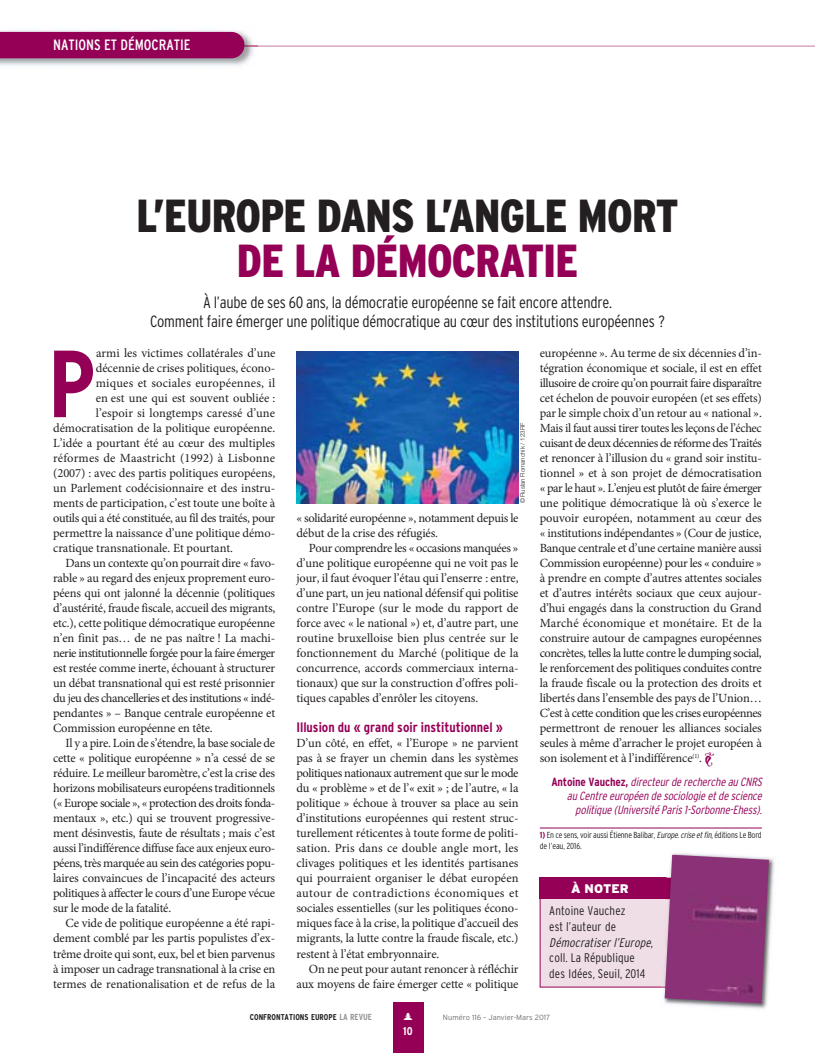
<style>
.page{position:relative;width:815px;height:1053px;background:#fff}
.page>*{position:absolute;margin:0;border:0;box-sizing:border-box;transform-origin:0 0}
.t1{font:700 condensed 95px "Interstate";color:#950057}
.t2{font:900 condensed 46.25px "Interstate";letter-spacing:-.015em;color:#231f20}
.t3{font:900 condensed 46.25px "Interstate";letter-spacing:-.015em;color:#950057}
.t4{font:300 condensed 16.25px/18.8px "Interstate";letter-spacing:-.015em;color:#231f20;text-align:center}
.t5{font:condensed 15px "Interstate";color:#fff}
.t6{font:700 condensed 13.75px "Interstate";color:#950057}
.t7{font:12.5px/15px "Minion Pro";letter-spacing:-.015em;color:#231f20;text-align:justify}
.t8{font:12.5px "Minion Pro";letter-spacing:-.04em;color:#231f20}
.t9{font:300 condensed 12.5px/15.6px "Interstate";letter-spacing:.01em;color:#231f20}
.t10{font:12.5px "Minion Pro";letter-spacing:.015em;color:#231f20}
.t11{font:12.5px "Minion Pro";letter-spacing:-.035em;color:#231f20}
.t12{font:12.5px "Minion Pro";letter-spacing:.005em;color:#231f20}
.t13{font:900 12.5px "Interstate";color:#fff}
.t14{font:italic 300 condensed 11.88px/14.4px "Interstate";color:#950057;text-align:right}
.t15{font:700 condensed 11.25px "Interstate";color:#fff}
.t16{font:300 condensed 8.75px/11.2px "Interstate";letter-spacing:-.025em;color:#231f20}
.t17{font:700 condensed 8.5px "Interstate";color:#231f20}
.t18{font:300 7.5px "Interstate";color:#6d6e70}
.t19{font:300 6.25px "Helvetica Neue";color:#231f20}
.s1{font-weight:700;font-style:normal}
.s2{font-weight:700;color:#950057}
.s3{font-style:italic}
.s4{font-size:8.75px;color:#939598}
</style>
<div class="page">
<hr style="left:123px;top:46px;width:692px;height:1px;background:#c57c9e">
<div style="left:393px;top:1002px;width:30px;height:50px;background:#950057"></div>
<img style="left:0;top:30px;width:257px;height:36px">
<img style="left:244px;top:46px;width:13px;height:1px">
<div style="left:0;top:32px;width:244px;height:26px;background:#950057"></div>
<hr style="left:540px;top:827px;width:222px;height:1px;background:#950057">
<img style="left:296px;top:351px;width:222px;height:152px">
<div style="left:540px;top:878px;width:221px;height:108px;background:#f0dee6"></div>
<div style="left:540px;top:877px;width:222px;height:22px;background:#950057"></div>
<img style="left:660px;top:853px;width:114px;height:156px">
<img style="left:661px;top:899px;width:4px;height:88px">
<img style="left:665px;top:854px;width:104px;height:149px">
<p class="t5" style="left:53px;top:39px;width:139px">NATIONS ET DÉMOCRATIE</p>
<h2 class="t2" style="left:136px;top:198px;width:544px">L’EUROPE DANS L’ANGLE MORT</h2>
<h2 class="t3" style="left:237px;top:243px;width:343px">DE LA DÉMOCRATIE</h2>
<h3 class="t4" style="left:150px;top:294px;width:516px">À l’aube de ses 60 ans, la démocratie européenne se fait encore attendre.<br>Comment faire émerger une politique démocratique au cœur des institutions européennes ?</h3>
<h1 class="t1" style="left:48px;top:348px;width:49px">P</h1>
<p class="t7" style="left:96px;top:347px;width:181px">armi les victimes collatérales d’une</p>
<p class="t7" style="left:96px;top:362px;width:181px">décennie de crises politiques, écono-</p>
<p class="t10" style="left:96px;top:378px;width:181px">miques et sociales européennes, il</p>
<p class="t7" style="left:96px;top:392px;width:181px">en est une qui est souvent oubliée :</p>
<p class="t12" style="left:96px;top:408px;width:181px">l’espoir si longtemps caressé d’une</p>
<p class="t7" style="left:53px;top:422px;width:224px">démocratisation de la politique européenne.</p>
<p class="t7" style="left:53px;top:437px;width:224px">L’idée a pourtant été au cœur des multiples</p>
<p class="t10" style="left:53px;top:453px;width:224px">réformes de Maastricht (1992) à Lisbonne</p>
<p class="t7" style="left:53px;top:467px;width:224px">(2007) : avec des partis politiques européens,</p>
<p class="t7" style="left:53px;top:482px;width:224px">un Parlement co décisionnaire et des instru-</p>
<p class="t7" style="left:53px;top:497px;width:224px">ments de participation, c’est toute une boîte à</p>
<p class="t7" style="left:53px;top:512px;width:224px">outils qui a été constituée, au fil des traités, pour</p>
<p class="t7" style="left:53px;top:527px;width:224px">permettre la naissance d’une politique démo-</p>
<p class="t7" style="left:53px;top:542px;width:181px">cratique transnationale. Et pourtant.</p>
<p class="t7" style="left:66px;top:557px;width:211px">Dans un contexte qu’on pourrait dire « favo-</p>
<p class="t7" style="left:53px;top:572px;width:224px">rable » au regard des enjeux proprement euro-</p>
<p class="t7" style="left:53px;top:587px;width:224px">péens qui ont jalonné la décennie (politiques</p>
<p class="t7" style="left:53px;top:602px;width:224px">d’austérité, fraude fiscale, accueil des migrants,</p>
<p class="t7" style="left:53px;top:617px;width:224px">etc.), cette politique démocratique européenne</p>
<p class="t7" style="left:53px;top:632px;width:224px">n’en finit pas… de ne pas naître ! La machi-</p>
<p class="t8" style="left:53px;top:648px;width:224px">nerie institutionnelle forgée pour la faire émerger</p>
<p class="t7" style="left:53px;top:662px;width:224px">est restée comme inerte, échouant à structurer</p>
<p class="t7" style="left:53px;top:677px;width:223px">un débat transnational qui est resté prisonnier</p>
<p class="t8" style="left:53px;top:693px;width:224px">du jeu des chancelleries et des institutions « indé-</p>
<p class="t7" style="left:53px;top:707px;width:224px">pendantes » – Banque centrale européenne et</p>
<p class="t7" style="left:53px;top:722px;width:161px">Commission européenne en tête.</p>
<p class="t7" style="left:66px;top:737px;width:211px">Il y a pire. Loin de s’étendre, la base sociale de</p>
<p class="t7" style="left:53px;top:752px;width:224px">cette « politique européenne » n’a cessé de se</p>
<p class="t7" style="left:53px;top:767px;width:224px">réduire. Le meilleur baromètre, c’est la crise des</p>
<p class="t7" style="left:53px;top:782px;width:224px">horizons mobilisateurs européens traditionnels</p>
<p class="t8" style="left:53px;top:798px;width:224px">(« Europe sociale », « protection des droits fonda-</p>
<p class="t7" style="left:53px;top:812px;width:224px">mentaux », etc.) qui se trouvent progressive-</p>
<p class="t7" style="left:53px;top:827px;width:224px">ment désinvestis, faute de résultats ; mais c’est</p>
<p class="t7" style="left:53px;top:842px;width:224px">aussi l’indifférence diffuse face aux enjeux euro-</p>
<p class="t11" style="left:53px;top:858px;width:224px">péens, très marquée au sein des catégories popu-</p>
<p class="t7" style="left:53px;top:872px;width:224px">laires convaincues de l’incapacité des acteurs</p>
<p class="t7" style="left:53px;top:887px;width:224px">politiques à affecter le cours d’une Europe vécue</p>
<p class="t7" style="left:53px;top:902px;width:120px">sur le mode de la fatalité.</p>
<p class="t7" style="left:66px;top:917px;width:211px">Ce vide de politique européenne a été rapi-</p>
<p class="t7" style="left:53px;top:932px;width:224px">dement comblé par les partis populistes d’ex-</p>
<p class="t7" style="left:53px;top:947px;width:224px">trême droite qui sont, eux, bel et bien parvenus</p>
<p class="t7" style="left:53px;top:962px;width:224px">à imposer un cadrage transnational à la crise en</p>
<p class="t7" style="left:53px;top:977px;width:224px">termes de renationalisation et de refus de la</p>
<p class="t19" style="left:519px;top:503px;width:82px;rotate:-90deg">© Ruslan Romanchik / 123RF</p>
<p class="t7" style="left:296px;top:512px;width:224px">« solidarité européenne », notamment depuis le début de la crise des réfugiés.</p>
<p class="t7" style="left:296px;top:542px;width:224px;text-indent:12px">Pour comprendre les « occasions manquées » d’une politique européenne qui ne voit pas le jour, il faut évoquer l’étau qui l’enserre : entre, d’une part, un jeu national défensif qui politise contre l’Europe (sur le mode du rapport de force avec « le national ») et, d’autre part, une routine bruxelloise bien plus centrée sur le fonctionnement du Marché (politique de la concurrence, accords commerciaux interna&shy;tionaux) que sur la construction d’offres poli&shy;tiques capables d’enrôler les citoyens.</p>
<p class="t6" style="left:296px;top:722px;width:208px">Illusion du « grand soir institutionnel »</p>
<p class="t7" style="left:296px;top:737px;width:224px">D’un côté, en effet, « l’Europe » ne parvient pas à se frayer un chemin dans les systèmes politiques nationaux autrement que sur le mode du « problème » et de l’« exit » ; de l’autre, « la politique » échoue à trouver sa place au sein d’institutions européennes qui restent struc&shy;turellement réticentes à toute forme de politi&shy;sation. Pris dans ce double angle mort, les clivages politiques et les identités partisanes qui pourraient organiser le débat européen autour de contradictions économiques et sociales essentielles (sur les politiques écono&shy;miques face à la crise, la politique d’accueil des migrants, la lutte contre la fraude fiscale, etc.) restent à l’état embryonnaire.</p>
<p class="t7" style="left:296px;top:962px;width:224px;text-align:right">On ne peut pour autant renoncer à réfléchir aux moyens de faire émerger cette « politique</p>
<p class="t7" style="left:540px;top:347px;width:224px">européenne ». Au terme de six décennies d’in&shy;tégration économique et sociale, il est en effet illusoire de croire qu’on pourrait faire disparaître cet échelon de pouvoir européen (et ses effets) par le simple choix d’un retour au « national ».<br>Mais il faut aussi tirer toutes les leçons de l’échec cuisant de deux décennies de réforme des Traités et renoncer à l’illusion du « grand soir institu&shy;tionnel » et à son projet de démocratisation « par le haut ». L’enjeu est plutôt de faire émerger une politique démocratique là où s’exerce le pouvoir européen, notamment au cœur des « institutions indépendantes » (Cour de justice, Banque centrale et d’une certaine manière aussi Commission européenne) pour les « conduire » à prendre en compte d’autres attentes sociales et d’autres intérêts sociaux que ceux aujour&shy;d’hui engagés dans la construction du Grand Marché économique et monétaire. Et de la construire autour de campagnes européennes concrètes, telles la lutte contre le dumping social, le renforcement des politiques conduites contre la fraude fiscale ou la protection des droits et libertés dans l’ensemble des pays de l’Union… C’est à cette condition que les crises européennes permettront de renouer les alliances sociales seules à même d’arracher le projet européen à son isolement et à l’indifférence<sup>(1)</sup>.</p>
<p class="t14" style="left:551px;top:775px;width:214px"><span class="s1">A n t o i n e V a u c h e z ,</span> directeurde recherche au CNRS au Centre européen de sociologie etde science politique (Université Paris1-Sorbonne-Ehess).</p>
<p class="t16" style="left:540px;top:830px;width:224px"><span class="s2">1)</span> En ce sens, voir aussi Étienne Balibar, <span class="s3">Europe.criseetfin</span>, éditions Le Bord de l’eau, 2016.</p>
<p class="t13" style="left:571px;top:883px;width:59px">À NOTER</p>
<p class="t9" style="left:549px;top:904px;width:105px">Antoine Vauchez<br>est l’auteur de<br><span class="s3">Démocratiserl’Europe</span>, coll. La République des Idées, Seuil, 2014</p>
<p class="t17" style="left:250px;top:1013px;width:124px">CONFRONTATIONS EUROPE <span class="s4">LA REVUE</span></p>
<p class="t18" style="left:443px;top:1013px;width:109px">Numéro 116 – Janvier-Mars 2017</p>
<p class="t15" style="left:403px;top:1026px;width:11px">10</p>
</div>
